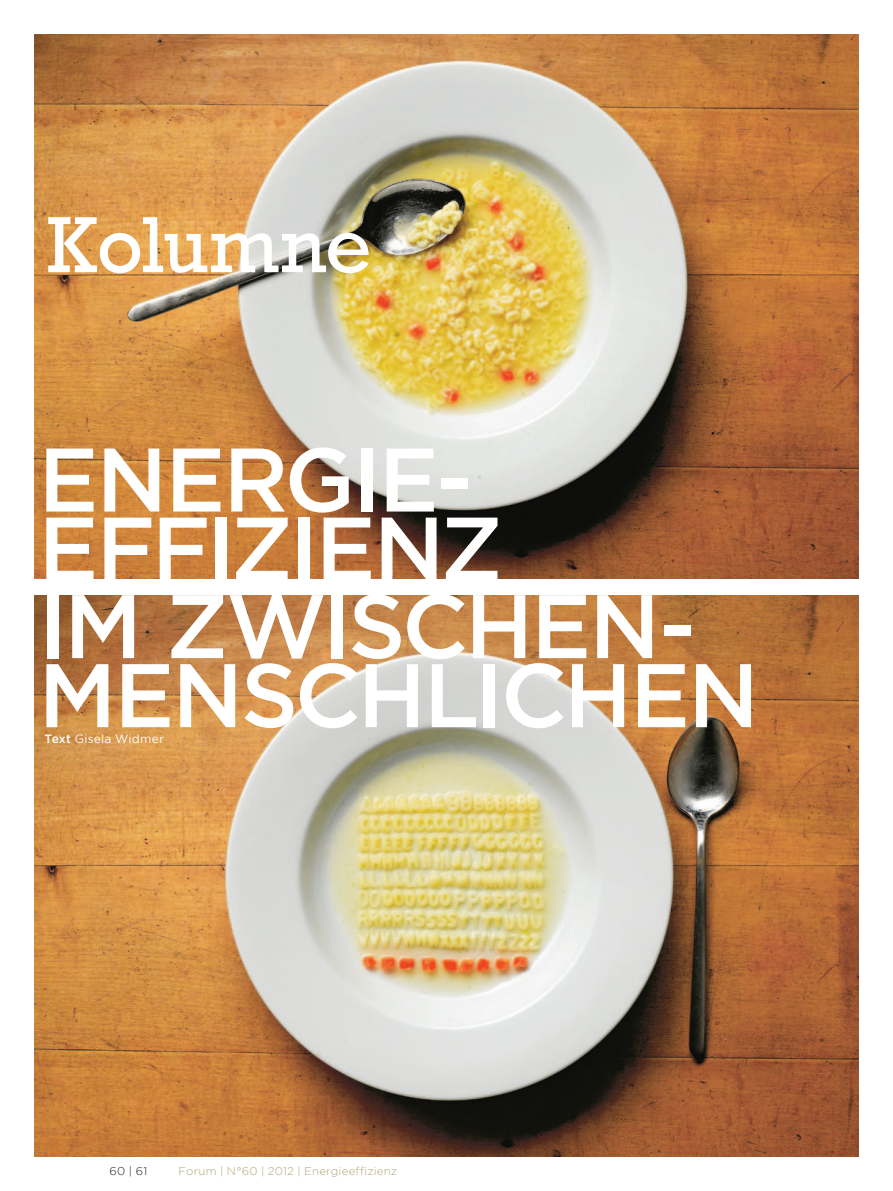
<style>
.page{position:relative;width:893px;height:1191px;background:#fff}
.page>*{position:absolute;margin:0;border:0;box-sizing:border-box;transform-origin:0 0}
.t1{font:500 90px/69px "Gotham HTF";letter-spacing:-.035em;color:#fff}
.t2{font:81px "Rockwell";letter-spacing:-.01em;color:#fff}
.t3{font:12px "Gotham HTF";letter-spacing:.015em;color:#fff}
.t4{font:300 11.25px "Gotham HTF";letter-spacing:.015em;color:#ada978}
.t5{font:300 11.25px "Gotham HTF";color:#231f20}
.s1{font-weight:500}
</style>
<div class="page">
<img style="left:34px;top:34px;width:825px;height:544px">
<img style="left:34px;top:595px;width:825px;height:562px">
<p class="t2" style="left:47px;top:198px;width:326px">Kolumne</p>
<p class="t1" style="left:38px;top:443px;width:466px">ENERGIE-<br>EFFIZIENZ</p>
<p class="t1" style="left:38px;top:590px;width:722px">IM ZWISCHEN-<br>MENSCHLICHEN</p>
<p class="t3" style="left:45px;top:732px;width:121px"><span class="s1">TEXT</span> Gisela Widmer</p>
<p class="t5" style="left:110px;top:1164px;width:39px">60 | 61</p>
<p class="t4" style="left:179px;top:1164px;width:220px">Forum | N°60 | 2012 | Energieeffizienz</p>
</div>
